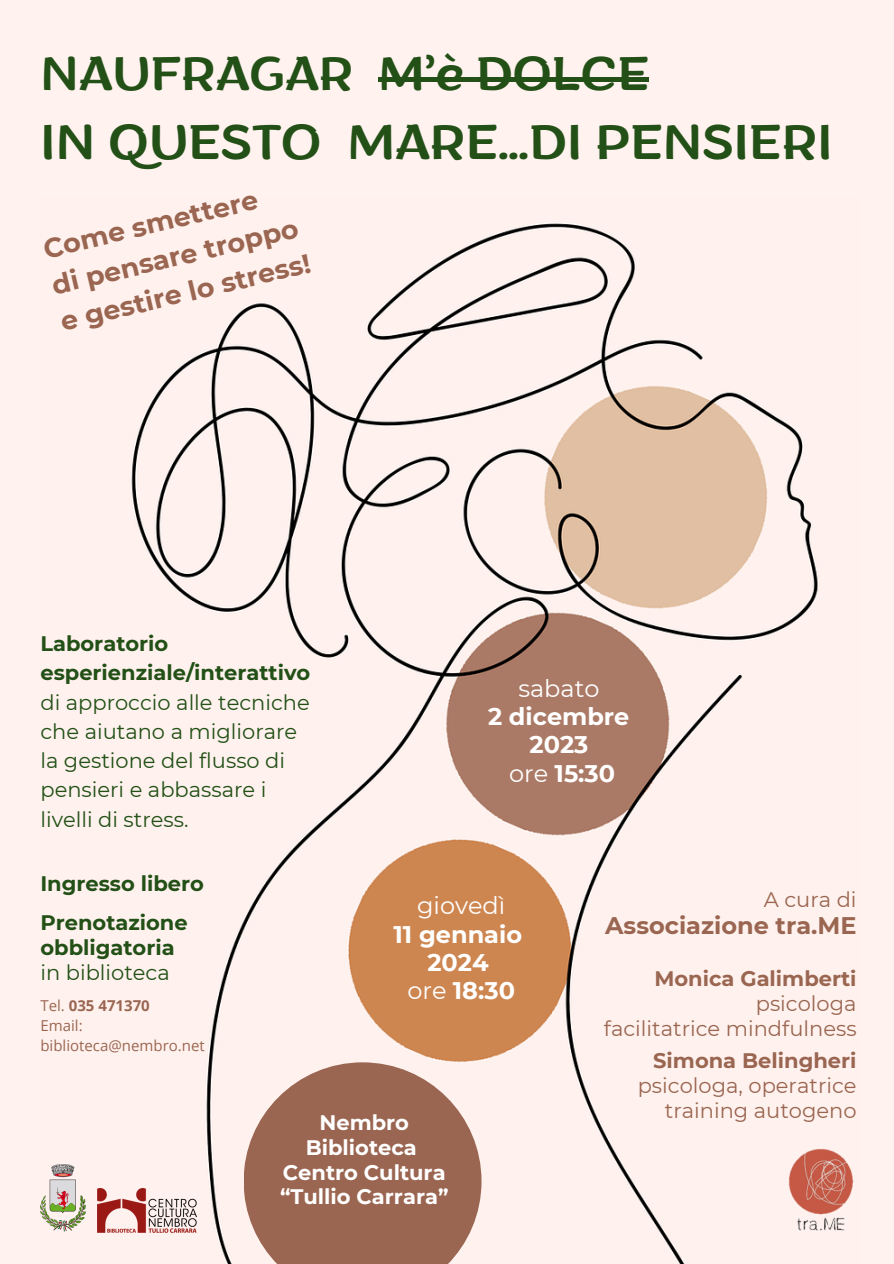
<style>
.page{position:relative;width:894px;height:1264px;background:#fff}
.page>*{position:absolute;margin:0;border:0;box-sizing:border-box;transform-origin:0 0}
.t1{font:49.5px "ZT Arturo";color:#225016}
.t2{font:48px "ZT Arturo";color:#225016}
.t3{font:700 27px "Montserrat";color:#9a6651}
.t4{font:700 24px "Montserrat";color:#fff}
.t5{font:700 24px "Montserrat";color:#9a6651}
.t6{font:24px "Montserrat";color:#fff}
.t7{font:21px/29.2px "Montserrat";color:#225016}
.t8{font:21px/25px "Montserrat";color:#9a6651;text-align:right}
.t9{font:700 21px "Montserrat";color:#fff}
.t10{font:700 21px "Montserrat";color:#225016}
.t11{font:700 21px/25px "Montserrat";color:#9a6651;text-align:right}
.t12{font:15px "Open Sans";color:#9a6651}
.t13{font:700 15px "Open Sans";color:#9a6651}
.s1{font-weight:700}
.s2{font-weight:400}
</style>
<div class="page">
<div style="left:0;top:0;width:893px;height:1263px;background:#fff2ef"></div>
<img style="left:64px;top:223px;width:754px;height:1040px">
<img style="left:40px;top:1164px;width:45px;height:67px">
<img style="left:97px;top:1188px;width:99px;height:44px">
<svg style="left:243px;top:1062px;width:238px;height:201px;fill:#9a6651"></svg>
<img style="left:770px;top:1137px;width:84px;height:104px">
<hr style="left:378px;top:77px;width:271px;height:4px;background:#225016">
<p class="t2" style="left:40px;top:55px;width:610px">NAUFRAGAR M’è DOLCE</p>
<p class="t1" style="left:40px;top:123px;width:793px">IN QUESTO MARE…DI PENSIERI</p>
<p class="t3" style="left:40px;top:232px;width:221px;rotate:-13deg">Come smettere</p>
<p class="t3" style="left:48px;top:269px;width:254px;rotate:-13deg">di pensare troppo</p>
<p class="t3" style="left:57px;top:305px;width:257px;rotate:-13deg">e gestire lo stress!</p>
<p class="t7" style="left:40px;top:629px;width:271px"><span class="s1">Laboratorio esperienziale/interattivo </span>di approccio alle tecniche che aiutano a migliorare la gestione del flusso di pensieri e abbassare i livelli di stress.</p>
<p class="t6" style="left:518px;top:674px;width:83px">sabato</p>
<p class="t4" style="left:488px;top:702px;width:143px">2 dicembre</p>
<p class="t4" style="left:529px;top:730px;width:60px">2023</p>
<p class="t4" style="left:509px;top:758px;width:107px"><span class="s2">ore</span> 15:30</p>
<p class="t10" style="left:40px;top:870px;width:165px">Ingresso libero</p>
<p class="t10" style="left:40px;top:909px;width:149px">Prenotazione</p>
<p class="t10" style="left:40px;top:934px;width:136px">obbligatoria</p>
<p class="t7" style="left:40px;top:957px;width:131px">in biblioteca</p>
<p class="t13" style="left:40px;top:994px;width:111px"><span class="s2">Tel.</span> 035 471370</p>
<p class="t12" style="left:40px;top:1014px;width:44px">Email:</p>
<p class="t12" style="left:40px;top:1035px;width:166px">biblioteca@nembro.net</p>
<p class="t6" style="left:417px;top:891px;width:90px">giovedì</p>
<p class="t4" style="left:393px;top:919px;width:130px">11 gennaio</p>
<p class="t4" style="left:427px;top:947px;width:63px">2024</p>
<p class="t4" style="left:407px;top:975px;width:109px"><span class="s2">ore</span> 18:30</p>
<p class="t9" style="left:319px;top:1109px;width:91px">Nembro</p>
<p class="t9" style="left:306px;top:1134px;width:112px">Biblioteca</p>
<p class="t9" style="left:283px;top:1159px;width:164px">Centro Cultura</p>
<p class="t9" style="left:280px;top:1183px;width:170px">“Tullio Carrara”</p>
<p class="t8" style="left:763px;top:887px;width:94px">A cura di</p>
<p class="t5" style="left:605px;top:910px;width:253px">Associazione tra.ME</p>
<p class="t11" style="left:654px;top:965px;width:204px">Monica Galimberti <span class="s2">psicologa</span></p>
<p class="t8" style="left:603px;top:1015px;width:254px">facilitatrice mindfulness</p>
<p class="t8" style="left:637px;top:1047px;width:220px"><span class="s1">Simona Belingheri </span>psicologa, operatrice training autogeno</p>
</div>
